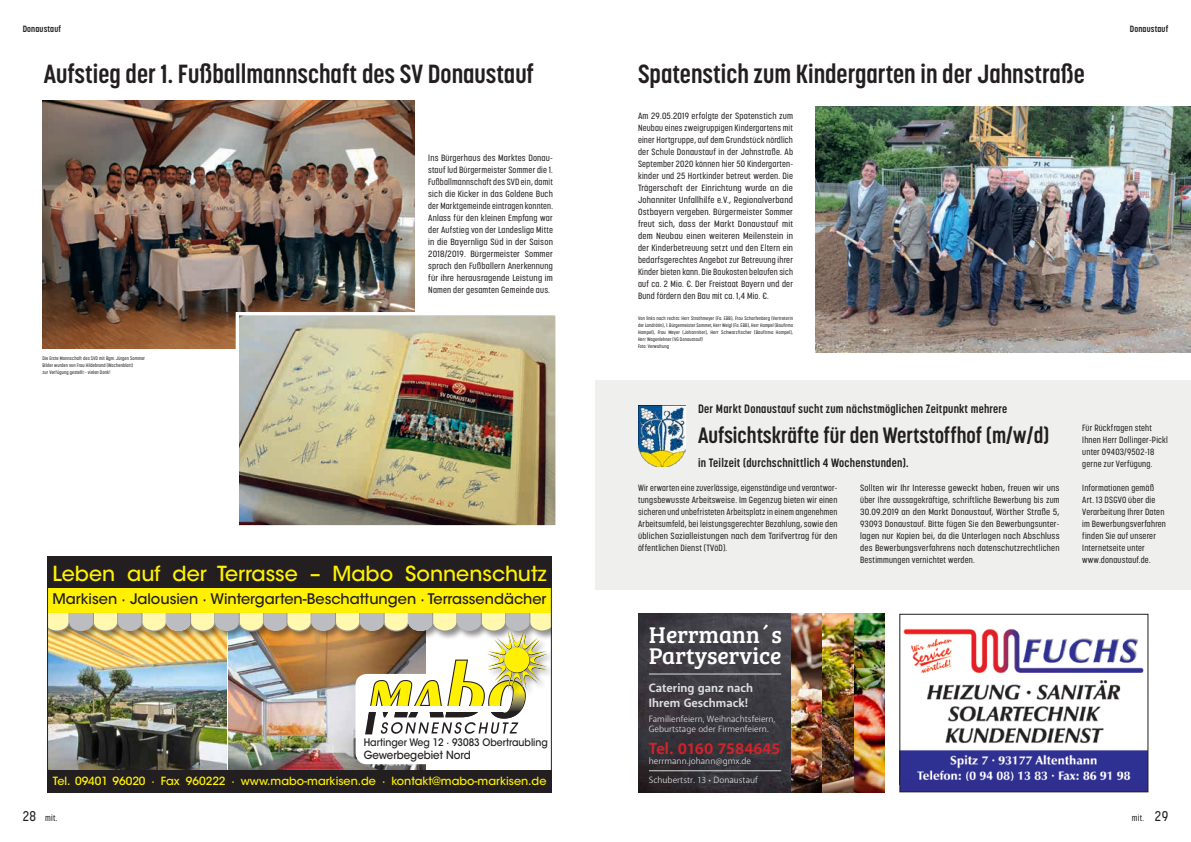
<style>
.page{position:relative;width:1191px;height:842px;background:#fff}
.page>*{position:absolute;margin:0;border:0;box-sizing:border-box;transform-origin:0 0}
.t1{font:700 26px "Korolev Condensed";color:#231f20}
.t2{font:23.5px/20.7px "Bree Serif";color:#fff}
.t3{font:700 22px "Korolev Condensed";color:#231f20}
.t4{font:500 20.6px "ITC Avant Garde Std";color:#fff101}
.t5{font:700 16px "Anago";color:#d1232a}
.t6{font:500 14.5px "ITC Avant Garde Std";color:#231f20}
.t7{font:700 12px "Korolev Condensed";letter-spacing:.02em;color:#231f20}
.t8{font:700 12px/14.4px "Anago";color:#dcdddf}
.t9{font:500 11.2px "ITC Avant Garde Std";color:#fff101}
.t10{font:500 11.2px "ITC Avant Garde Std";color:#231f20;scale:.91 1}
.t11{font:500 10.3px "ITC Avant Garde Std";color:#231f20;scale:.91 1}
.t12{font:500 9px/12px "Korolev Condensed";letter-spacing:.02em;color:#231f20;text-align:justify}
.t13{font:500 9px/12px "Korolev Condensed";letter-spacing:.02em;color:#231f20;text-align:justify;scale:1.05 1}
.t14{font:500 9px/12px "Korolev Condensed";letter-spacing:.02em;color:#231f20;text-align:justify;scale:.96 1}
.t15{font:9px/10.8px "Anago";color:#dcdddf}
.t16{font:700 9px "Korolev Condensed";letter-spacing:.02em;color:#231f20}
.t17{font:500 5px/7px "Korolev Condensed";letter-spacing:.02em;color:#231f20}
.s1{font-size:14px}
</style>
<div class="page">
<div style="left:595px;top:380px;width:596px;height:210px;background:#eff0ed"></div>
<img style="left:901px;top:628px;width:245px;height:153px">
<div style="left:900px;top:781px;width:247px;height:11px;background:#302f90"></div>
<div style="left:899px;top:614px;width:249px;height:178px;border:1px solid #231f20"></div>
<img style="left:638px;top:614px;width:153px;height:178px">
<img style="left:791px;top:614px;width:93px;height:178px">
<hr style="left:649px;top:674px;width:132px;height:1px;background:#dcdddf">
<hr style="left:649px;top:770px;width:132px;height:1px;background:#dcdddf">
<img style="left:229px;top:764px;width:196px;height:6px">
<img style="left:49px;top:764px;width:178px;height:6px">
<div style="left:47px;top:770px;width:505px;height:22px;background:#231f20"></div>
<div style="left:47px;top:556px;width:505px;height:31px;background:#231f20"></div>
<img style="left:49px;top:587px;width:501px;height:177px">
<div style="left:47px;top:556px;width:505px;height:236px;border:1px solid #231f20"></div>
<img style="left:43px;top:101px;width:371px;height:248px">
<img style="left:240px;top:316px;width:315px;height:208px">
<div style="left:236px;top:312px;width:323px;height:216px;border:3px solid #fff"></div>
<img style="left:815px;top:107px;width:376px;height:246px">
<img style="left:638px;top:406px;width:47px;height:61px">
<p class="t16" style="left:23px;top:23px;width:40px">Donaustauf</p>
<h1 class="t1" style="left:44px;top:58px;width:492px">Aufstieg der 1. Fußballmannschaft des SV Donaustauf</h1>
<h1 class="t1" style="left:638px;top:58px;width:448px">Spatenstich zum Kindergarten in der Jahnstraße</h1>
<p class="t12" style="left:638px;top:110px;width:156px">Am 29.05.2019 erfolgte der Spatenstich zum Neubau eines zweigruppigen Kindergartens mit einer Hortgruppe, auf dem Grundstück nördlich der Schule Donaustauf in der Jahnstraße. Ab September 2020 können hier 50 Kindergarten&shy;kinder und 25 Hortkinder betreut werden. Die Trägerschaft der Einrichtung wurde an die Johanniter Unfallhilfe e.V., Regionalverband Ostbayern vergeben. Bürgermeister Sommer freut sich, dass der Markt Donaustauf mit dem Neubau einen weiteren Meilenstein in der Kinderbetreuung setzt und den Eltern ein bedarfsgerechtes Angebot zur Betreuung ihrer Kinder bieten kann. Die Baukosten belaufen sich auf ca. 2 Mio. €. Der Freistaat Bayern und der Bund fördern den Bau mit ca. 1,4 Mio. €.</p>
<p class="t17" style="left:638px;top:314px;width:156px">Von links nach rechts: Herr Strathmeyer (Fa. EBB), Frau Scharfenberg (Vertreterin der Landrätin), 1. Bürgermeister Sommer, Herr Weigl (Fa. EBB), Herr Hampel (Baufirma Hampel), Frau Meyer (Johanniter), Herr Schwarzfischer (Baufirma Hampel), Herr Wagenlehner (VG Donaustauf)<br>Foto: Verwaltung</p>
<p class="t12" style="left:428px;top:152px;width:126px">Ins Bürgerhaus des Marktes Donau&shy;stauf lud Bürgermeister Sommer die 1.<br>Fußballmannschaft des SVD ein, damit sich die Kicker in das Goldene Buch der Marktgemeinde eintragen konnten.<br>Anlass für den kleinen Empfang war der Aufstieg von der Landesliga Mitte in die Bayernliga Süd in der Saison 2018/2019. Bürgermeister Sommer sprach den Fußballern Anerkennung für ihre herausragende Leistung im Namen der gesamten Gemeinde aus.</p>
<p class="t17" style="left:43px;top:354px;width:104px">Die Erste Mannschaft des SVD mit Bgm. Jürgen Sommer<br>Bilder wurden von Frau Hildebrand (Wochenblatt)<br>zur Verfügung gestellt – vielen Dank!</p>
<p class="t16" style="left:1129px;top:23px;width:40px">Donaustauf</p>
<h3 class="t4" style="left:52px;top:560px;width:495px">Leben auf der Terrasse – Mabo Sonnenschutz</h3>
<h3 class="t6" style="left:52px;top:590px;width:495px">Markisen · Jalousien · Wintergarten-Beschattungen · Terrassendächer</h3>
<h3 class="t7" style="left:698px;top:402px;width:311px">Der Markt Donaustauf sucht zum nächstmöglichen Zeitpunkt mehrere</h3>
<h3 class="t3" style="left:698px;top:422px;width:352px">Aufsichtskräfte für den Wertstoffhof (m/w/d)</h3>
<h3 class="t7" style="left:698px;top:456px;width:212px">in Teilzeit (durchschnittlich 4 Wochenstunden).</h3>
<p class="t14" style="left:638px;top:482px;width:209px">Wir erwarten eine zuverlässige, eigenständige und verantwor&shy;tungsbewusste Arbeitsweise. Im Gegenzug bieten wir einen sicheren und unbefristeten Arbeitsplatz in einem angenehmen Arbeitsumfeld, bei leistungsgerechter Bezahlung, sowie den üblichen Sozialleistungen nach dem Tarifvertrag für den öffentlichen Dienst (TVöD).</p>
<p class="t13" style="left:860px;top:482px;width:191px">Sollten wir Ihr Interesse geweckt haben, freuen wir uns über Ihre aussagekräftige, schriftliche Bewerbung bis zum 30.09.2019 an den Markt Donaustauf, Wörther Straße 5, 93093 Donaustauf. Bitte fügen Sie den Bewerbungsunter&shy;lagen nur Kopien bei, da die Unterlagen nach Abschluss des Bewerbungsverfahrens nach datenschutzrechtlichen Bestimmungen vernichtet werden.</p>
<p class="t12" style="left:1082px;top:422px;width:87px;text-align:left">Für Rückfragen steht<br>Ihnen Herr Dollinger-Pickl unter 09403/9502-18 gerne zur Verfügung.</p>
<p class="t12" style="left:1082px;top:482px;width:85px;text-align:left">Informationen gemäß<br>Art. 13 DSGVO über die<br>Verarbeitung Ihrer Daten im Bewerbungsverfahren finden Sie auf unserer<br>Internetseite unter www.donaustauf.de.</p>
<h2 class="t2" style="left:649px;top:623px;width:135px">Herrmann´s<br>Partyservice</h2>
<h3 class="t8" style="left:649px;top:681px;width:106px">Catering ganz nach<br>Ihrem Geschmack!</h3>
<p class="t11" style="left:364px;top:735px;width:204px">Hartinger Weg 12 · 93083 Obertraubling</p>
<p class="t10" style="left:364px;top:748px;width:119px">Gewerbegebiet Nord</p>
<p class="t15" style="left:649px;top:713px;width:128px">Familienfeiern, Weihnachtsfeiern,<br>Geburtstage oder Firmenfeiern.</p>
<p class="t15" style="left:649px;top:755px;width:104px">herrmann.johann@gmx.de</p>
<h3 class="t5" style="left:649px;top:738px;width:133px">Tel. 0160 7584645</h3>
<p class="t9" style="left:53px;top:774px;width:495px">Tel. 09401 96020 · Fax 960222 · www.mabo-markisen.de · kontakt@mabo-markisen.de</p>
<p class="t15" style="left:649px;top:774px;width:110px">Schubertstr. 13 • Donaustauf</p>
<p class="t12" style="left:23px;top:812px;width:36px"><span class="s1">28</span> mit.</p>
<p class="t12" style="left:1132px;top:812px;width:38px">mit. <span class="s1">29</span></p>
</div>
